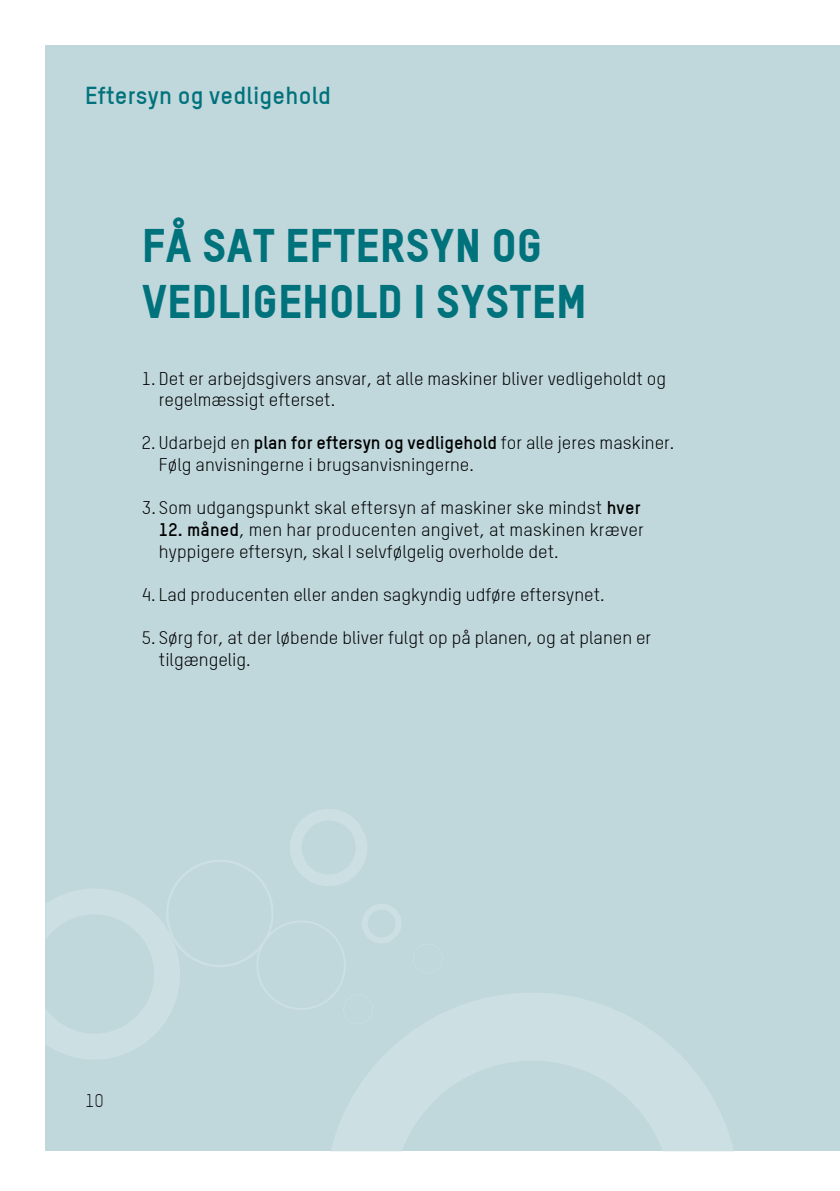
<style>
.page{position:relative;width:840px;height:1191px;background:#fff}
.page>*{position:absolute;margin:0;border:0;box-sizing:border-box;transform-origin:0 0}
.t1{font:46px/55.2px "TSTAR Headline";color:#00727c}
.t2{font:700 24px "TSTAR";letter-spacing:.01em;color:#00727c}
.t3{font:18px/21.6px "TSTAR";color:#000}
.t4{font:300 18px "TSTAR";color:#000}
.s1{font-weight:700}
</style>
<div class="page">
<div style="left:45px;top:45px;width:794px;height:1106px;background:#c0d7dc"></div>
<svg style="left:331px;top:993px;width:402px;height:158px;fill:#ccdfe3"></svg>
<svg style="left:46px;top:809px;width:355px;height:250px"></svg>
<h2 class="t2" style="left:85px;top:80px;width:247px">Eftersyn og vedligehold</h2>
<h1 class="t1" style="left:142px;top:217px;width:446px">FÅ SAT EFTERSYN OG<br>VEDLIGEHOLD I SYSTEM</h1>
<p class="t3" style="left:159px;top:367px;width:508px;text-indent:-17px">1. Det er arbejdsgivers ansvar, at alle maskiner bliver vedligeholdt og regelmæssigt efterset.</p>
<p class="t3" style="left:159px;top:432px;width:516px;text-indent:-17px">2. Udarbejd en <span class="s1">plan for eftersyn og vedligehold</span> for alle jeres maskiner.<br>Følg anvisningerne i brugsanvisningerne.</p>
<p class="t3" style="left:142px;top:497px;width:500px">3. Som udgangspunkt skal eftersyn af maskiner ske mindst <span class="s1">hver</span></p>
<p class="t3" style="left:159px;top:518px;width:486px"><span class="s1">12. måned</span>, men har producenten angivet, at maskinen kræver hyppigere eftersyn, skal I selvfølgelig overholde det.</p>
<p class="t3" style="left:142px;top:583px;width:464px">4. Lad producenten eller anden sagkyndig udføre eftersynet.</p>
<p class="t3" style="left:159px;top:626px;width:493px;text-indent:-17px">5. Sørg for, at der løbende bliver fulgt op på planen, og at planen er tilgængelig.</p>
<p class="t4" style="left:85px;top:1089px;width:20px">10</p>
</div>
